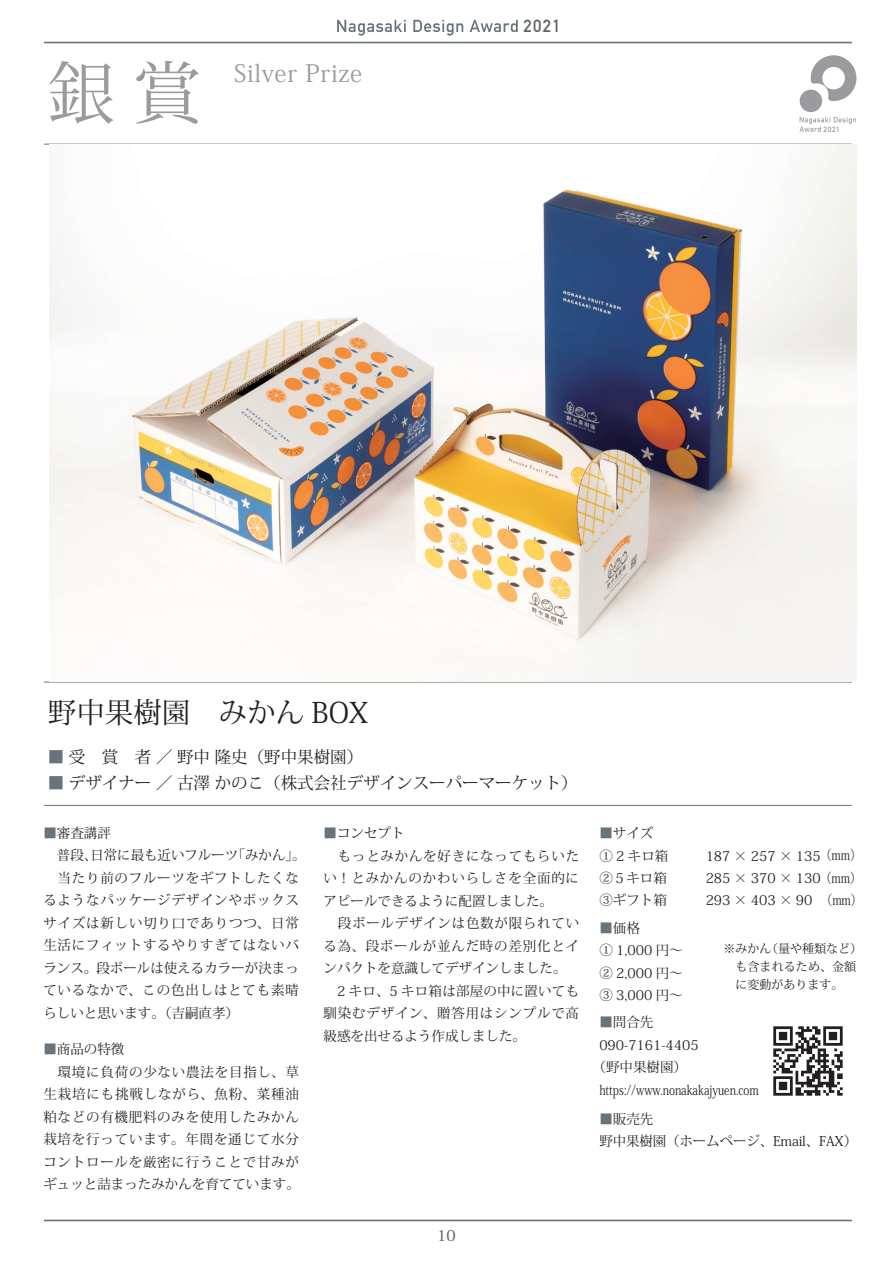
<style>
.page{position:relative;width:893px;height:1263px;background:#fff}
.page>*{position:absolute;margin:0;border:0;box-sizing:border-box;transform-origin:0 0}
.t1{font:67.5px "Koz Min Pro";color:#999b9e}
.t2{font:28.5px "Koz Min Pr 6 N";color:#231f20}
.t3{font:24px "Koz Min Pro";letter-spacing:.03em;color:#999b9e}
.t4{font:700 17.25px "DIN Alternate";color:#636366}
.t5{font:16.5px "Koz Min Pr 6 N";color:#231f20}
.t6{font:500 15px "Koz Min Pro";color:#636366}
.t7{font:13.5px/22.5px "Koz Min Pr 6 N";letter-spacing:.055em;color:#231f20}
.t8{font:13.5px/22.5px "Koz Min Pr 6 N";color:#231f20}
.t9{font:13.5px "Koz Min Pr 6 N";color:#231f20;scale:.8 1}
.t10{font:13.5px/22.5px "Koz Min Pr 6 N";letter-spacing:-.01em;color:#231f20}
.t11{font:12px/18px "Koz Min Pr 6 N";color:#231f20;text-align:center}
.t12{font:700 7.65px "DIN Alternate";color:#999b9e}
.s1{color:#68747b}
</style>
<div class="page">
<hr style="left:44px;top:682px;width:808px;height:1px;background:#68747b">
<hr style="left:44px;top:144px;width:808px;height:1px;background:#68747b">
<hr style="left:44px;top:805px;width:808px;height:1px;background:#68747b">
<hr style="left:44px;top:1220px;width:808px;height:1px;background:#68747b">
<hr style="left:44px;top:42px;width:808px;height:1px;background:#68747b">
<svg style="left:337px;top:20px;width:69px;height:16px"></svg>
<svg style="left:413px;top:20px;width:50px;height:16px"></svg>
<svg style="left:470px;top:20px;width:48px;height:12px"></svg>
<div style="left:800px;top:90px;width:22px;height:22px;background:#999b9e;border-radius:50%"></div>
<svg style="left:811px;top:55px;width:45px;height:46px"></svg>
<svg style="left:799px;top:117px;width:57px;height:15px"></svg>
<img style="left:49px;top:145px;width:808px;height:537px">
<img style="left:773px;top:1026px;width:70px;height:70px">
<h1 class="t1" style="left:47px;top:46px;width:155px">銀 賞</h1>
<h3 class="t3" style="left:234px;top:56px;width:130px">Silver Prize</h3>
<p class="t4" style="left:524px;top:13px;width:39px">2021</p>
<p class="t12" style="left:823px;top:123px;width:18px">2021</p>
<h2 class="t2" style="left:48px;top:696px;width:322px">野中果樹園　みかん BOX</h2>
<p class="t5" style="left:48px;top:748px;width:317px"><span class="s1">■</span> 受　賞　者 ／ 野中 隆史（野中果樹園）</p>
<p class="t5" style="left:48px;top:773px;width:531px"><span class="s1">■</span> デザイナー ／ 古澤 かのこ（株式会社デザインスーパーマーケット）</p>
<p class="t7" style="left:43px;top:822px;width:264px"><span class="s1">■</span>審査講評<br>　普段、日常に最も近いフルーツ「みかん」。　当たり前のフルーツをギフトしたくなるようなパッケージデザインやボックスサイズは新しい切り口でありつつ、日常生活にフィットするやりすぎてはないバランス。段ボールは使えるカラーが決まっているなかで、この色出しはとても素晴らしいと思います。（吉嗣直孝）</p>
<p class="t7" style="left:43px;top:1038px;width:258px"><span class="s1">■</span>商品の特徴<br>　環境に負荷の少ない農法を目指し、草生栽培にも挑戦しながら、魚粉、菜種油粕などの有機肥料のみを使用したみかん栽培を行っています。年間を通じて水分コントロールを厳密に行うことで甘みがギュッと詰まったみかんを育てています。</p>
<p class="t7" style="left:324px;top:822px;width:257px"><span class="s1">■</span>コンセプト<br>　もっとみかんを好きになってもらいたい！とみかんのかわいらしさを全面的にアピールできるように配置しました。<br>　段ボールデザインは色数が限られている為、段ボールが並んだ時の差別化とインパクトを意識してデザインしました。　2 キロ、5 キロ箱は部屋の中に置いても馴染むデザイン、贈答用はシンプルで高級感を出せるよう作成しました。</p>
<p class="t7" style="left:599px;top:822px;width:71px"><span class="s1">■</span>サイズ<br>① 2 キロ箱</p>
<p class="t8" style="left:706px;top:845px;width:157px">187 × 257 × 135（mm）</p>
<p class="t7" style="left:599px;top:867px;width:69px">②５キロ箱</p>
<p class="t8" style="left:706px;top:867px;width:157px">285 × 370 × 130（mm）</p>
<p class="t7" style="left:599px;top:889px;width:69px">③ギフト箱</p>
<p class="t8" style="left:706px;top:889px;width:157px">293 × 403 × 90 （mm）</p>
<p class="t8" style="left:599px;top:917px;width:85px"><span class="s1">■</span>価格<br>① 1,000 円〜<br>② 2,000 円～<br>③ 3,000 円～</p>
<p class="t11" style="left:723px;top:940px;width:140px">※みかん（量や種類など）も含まれるため、金額<br>に変動があります。</p>
<p class="t7" style="left:599px;top:1011px;width:55px"><span class="s1">■</span>問合先</p>
<p class="t8" style="left:599px;top:1034px;width:101px">090-7161-4405</p>
<p class="t7" style="left:593px;top:1056px;width:96px">（野中果樹園）</p>
<p class="t9" style="left:599px;top:1082px;width:201px">https://www.nonakakajyuen.com</p>
<p class="t10" style="left:599px;top:1108px;width:259px"><span class="s1">■</span>販売先<br>野中果樹園（ホームページ、Email、FAX）</p>
<p class="t6" style="left:437px;top:1225px;width:20px">10</p>
</div>
